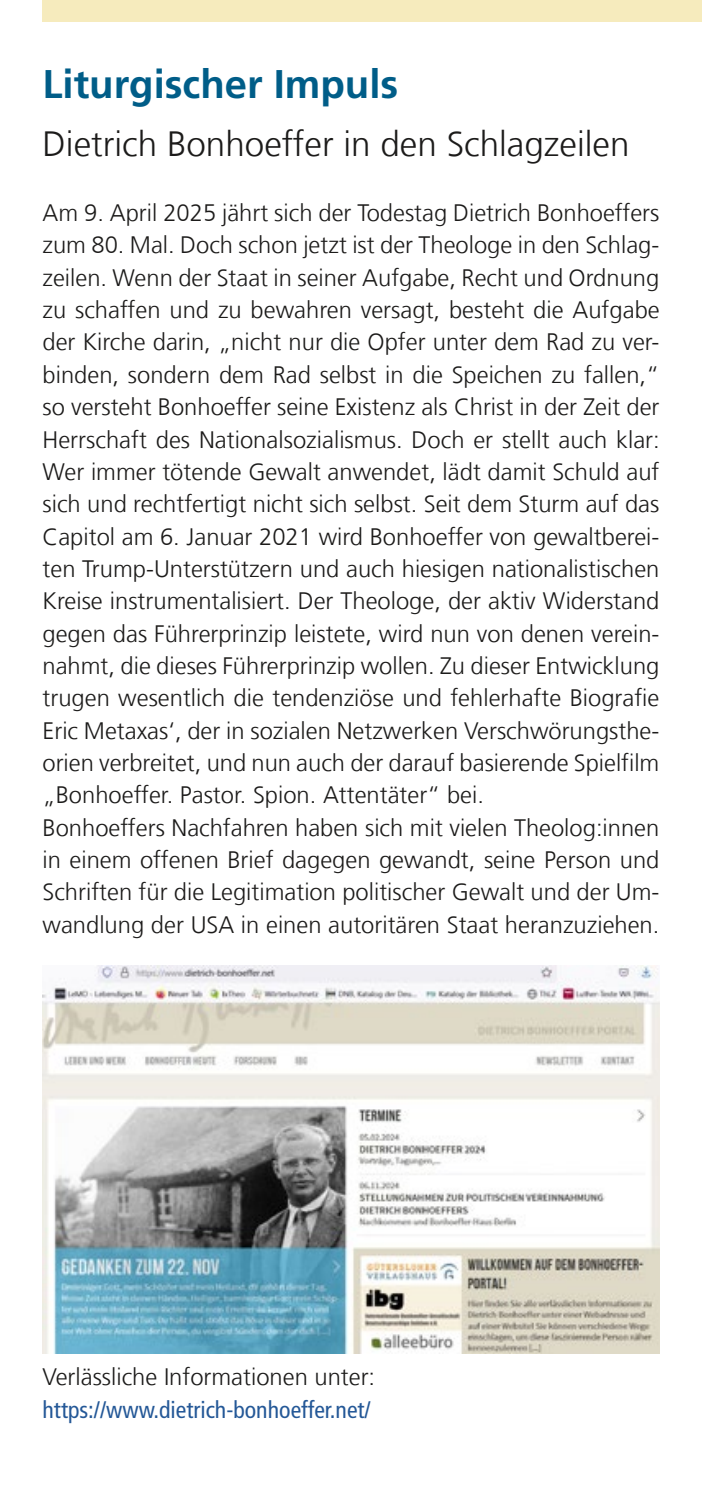
<style>
.page{position:relative;width:702px;height:1489px;background:#fff}
.page>*{position:absolute;margin:0;border:0;box-sizing:border-box;transform-origin:0 0}
.t1{font:700 40px "Frutiger LT Com";color:#005d88}
.t2{font:300 35px "Frutiger LT Com";color:#1c1b1a}
.t3{font:300 23.75px/32.2px "Frutiger LT Com";color:#1c1b1a}
.t4{font:condensed 23.75px "Frutiger LT";color:#245897}
</style>
<div class="page">
<div style="left:43px;top:0;width:659px;height:21px;background:#f6ebbd"></div>
<img style="left:43px;top:965px;width:616px;height:387px">
<h1 class="t1" style="left:43px;top:60px;width:357px">Liturgischer Impuls</h1>
<h2 class="t2" style="left:43px;top:123px;width:588px">Dietrich Bonhoeffer in den Schlagzeilen</h2>
<p class="t3" style="left:43px;top:197px;width:618px">Am 9. April 2025 jährt sich der Todestag Dietrich Bonhoeffers zum 80. Mal. Doch schon jetzt ist der Theologe in den Schlag&shy;zeilen. Wenn der Staat in seiner Aufgabe, Recht und Ordnung zu schaffen und zu bewahren versagt, besteht die Aufgabe der Kirche darin, „nicht nur die Opfer unter dem Rad zu ver&shy;binden, sondern dem Rad selbst in die Speichen zu fallen,“ so versteht Bonhoeffer seine Existenz als Christ in der Zeit der Herrschaft des Nationalsozialismus. Doch er stellt auch klar:<br>Wer immer tötende Gewalt anwendet, lädt damit Schuld auf sich und rechtfertigt nicht sich selbst. Seit dem Sturm auf das Capitol am 6. Januar 2021 wird Bonhoeffer von gewaltberei&shy;ten Trump-Unterstützern und auch hiesigen nationalistischen Kreise instrumentalisiert. Der Theologe, der aktiv Widerstand gegen das Führerprinzip leistete, wird nun von denen verein&shy;nahmt, die dieses Führerprinzip wollen. Zu dieser Entwicklung trugen wesentlich die tendenziöse und fehlerhafte Biografie Eric Metaxas‘, der in sozialen Netzwerken Verschwörungsthe&shy;orien verbreitet, und nun auch der darauf basierende Spielfilm „Bonhoeffer. Pastor. Spion. Attentäter“ bei.<br>Bonhoeffers Nachfahren haben sich mit vielen Theolog:innen in einem offenen Brief dagegen gewandt, seine Person und Schriften für die Legitimation politischer Gewalt und der Um&shy;wandlung der USA in einen autoritären Staat heranzuziehen.</p>
<p class="t3" style="left:43px;top:1361px;width:334px">Verlässliche Informationen unter:</p>
<p class="t4" style="left:43px;top:1395px;width:330px">https://www.dietrich-bonhoeffer.net/</p>
</div>
